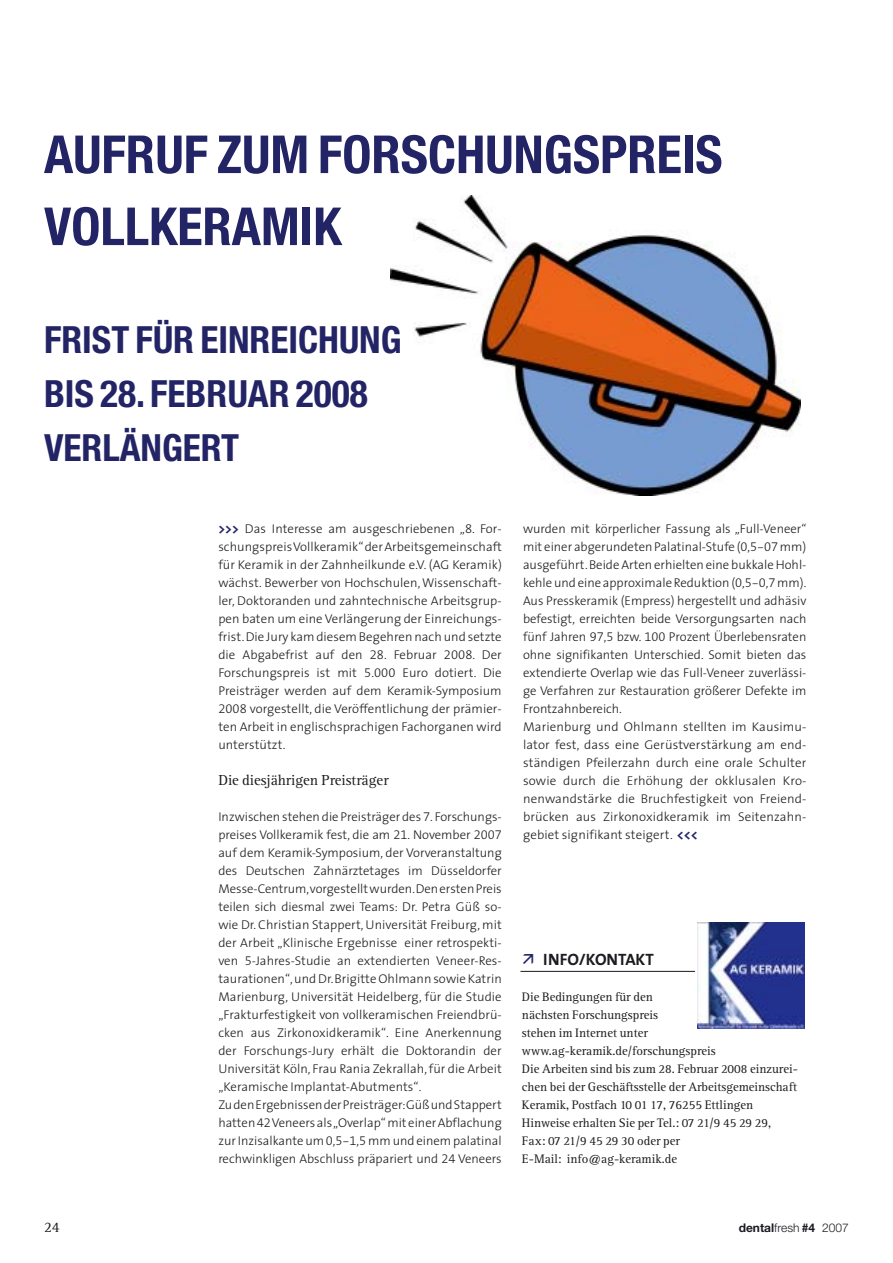
<style>
.page{position:relative;width:893px;height:1263px;background:#fff}
.page>*{position:absolute;margin:0;border:0;box-sizing:border-box;transform-origin:0 0}
.t1{font:700 condensed 52.5px/72px "Helvetica Neue";color:#232465}
.t2{font:700 condensed 37.5px/54px "Helvetica Neue";color:#232465}
.t3{font:700 16.5px "The Sans";color:#1b1c20}
.t4{font:15px "Rotis Serif";color:#1b1c20}
.t5{font:300 12.75px/18px "The Sans";color:#1b1c20}
.t6{font:12.75px/18px "Rotis Serif";color:#1b1c20}
.t7{font:300 12px "Helvetica Neue";color:#1b1c20}
.s1{font-weight:700;font-size:13.5px;color:#232465}
.s2{font-family:"The Sans Light Expert";font-weight:400}
.s3{font-weight:700}
</style>
<div class="page">
<img style="left:390px;top:195px;width:411px;height:300px">
<hr style="left:520px;top:971px;width:284px;height:1px;background:#1b1c20">
<svg style="left:695px;top:922px;width:110px;height:107px"></svg>
<img style="left:697px;top:922px;width:107px;height:106px">
<h1 class="t1" style="left:44px;top:123px;width:680px">AUFRUF ZUM FORSCHUNGSPREIS<br>VOLLKERAMIK</h1>
<h2 class="t2" style="left:44px;top:316px;width:359px">FRIST FÜR EINREICHUNG<br>BIS 28. FEBRUAR 2008<br>VERLÄNGERT</h2>
<p class="t5" style="left:218px;top:521px;width:285px;text-align:justify"><span class="s1">&gt;&gt;&gt;</span> Das Interesse am ausgeschriebenen „<span class="s2">8</span>. For&shy;schungspreis Vollkeramik“ der Arbeitsgemeinschaft für Keramik in der Zahnheilkunde e.V. (AG Keramik) wächst. Bewerber von Hochschulen, Wissenschaft&shy;ler, Doktoranden und zahntechnische Arbeitsgrup&shy;pen baten um eine Verlängerung der Einreichungs&shy;frist.Die Jury kam diesem Begehren nach und setzte die Abgabefrist auf den <span class="s2">28.</span> Februar <span class="s2">2008</span>. Der Forschungspreis ist mit <span class="s2">5.000</span> Euro dotiert. Die Preisträger werden auf dem Keramik-Symposium <span class="s2">2008</span> vorgestellt, die Veröffentlichung der prämier&shy;ten Arbeit in englischsprachigen Fachorganen wird unterstützt.</p>
<p class="t4" style="left:218px;top:775px;width:172px">Die diesjährigen Preisträger</p>
<p class="t5" style="left:218px;top:809px;width:285px">Inzwischen stehen die Preisträger des <span class="s2">7.</span> Forschungs&shy;preises Vollkeramik fest, die am <span class="s2">21.</span> November <span class="s2">2007 </span>auf dem Keramik-Symposium, der Vorveranstaltung des Deutschen Zahnärztetages im Düsseldorfer Messe-Centrum,vorgestellt wurden.Den ersten Preis teilen sich diesmal zwei Teams: Dr. Petra Güß so&shy;wie Dr. Christian Stappert, Universität Freiburg, mit der Arbeit „Klinische Ergebnisse einer retrospekti&shy;ven <span class="s2">5</span>-Jahres-Studie an extendierten Veneer-Res&shy;taurationen“,und Dr.Brigitte Ohlmann sowie Katrin Marienburg, Universität Heidelberg, für die Studie „Frakturfestigkeit von vollkeramischen Freiendbrü&shy;cken aus Zirkonoxidkeramik“. Eine Anerkennung der Forschungs-Jury erhält die Doktorandin der Universität Köln, Frau Rania Zekrallah, für die Arbeit „Keramische Implantat-Abutments“.<br>Zu den Ergebnissen der Preisträger:Güß und Stappert hatten <span class="s2">42</span>Veneers als „Overlap“ mit einer Abflachung zur Inzisalkante um <span class="s2">0,5-1,5</span> mm und einem palatinal rechwinkligen Abschluss präpariert und <span class="s2">24</span> Veneers</p>
<p class="t5" style="left:523px;top:521px;width:285px">wurden mit körperlicher Fassung als „Full-Veneer“ mit einer abgerundeten Palatinal-Stufe (<span class="s2">0,5-07</span>mm) ausgeführt.Beide Arten erhielten eine bukkale Hohl&shy;kehle und eine approximale Reduktion (<span class="s2">0,5-0,7</span>mm).<br>Aus Presskeramik (Empress) hergestellt und adhäsiv befestigt, erreichten beide Versorgungsarten nach fünf Jahren <span class="s2">97,5</span> bzw. <span class="s2">100</span> Prozent Überlebensraten ohne signifikanten Unterschied. Somit bieten das extendierte Overlap wie das Full-Veneer zuverlässi&shy;ge Verfahren zur Restauration größerer Defekte im Frontzahnbereich.<br>Marienburg und Ohlmann stellten im Kausimu&shy;lator fest, dass eine Gerüstverstärkung am end&shy;ständigen Pfeilerzahn durch eine orale Schulter sowie durch die Erhöhung der okklusalen Kro&shy;nenwandstärke die Bruchfestigkeit von Freiend&shy;brücken aus Zirkonoxidkeramik im Seitenzahn&shy;gebiet signifikant steigert. <span class="s1">&lt;&lt;&lt;</span></p>
<p class="t3" style="left:543px;top:953px;width:112px">INFO/KONTAKT</p>
<p class="t6" style="left:522px;top:989px;width:277px">Die Bedingungen für den<br>nächsten Forschungspreis<br>stehen im Internet unter www.ag-keramik.de/forschungspreis<br>Die Arbeiten sind bis zum 28. Februar 2008 einzurei&shy;chen bei der Geschäftsstelle der Arbeitsgemeinschaft Keramik, Postfach 10 01 17, 76255 Ettlingen Hinweise erhalten Sie per Tel.: 07 21/9 45 29 29, Fax: 07 21/9 45 29 30 oder per<br>E-Mail: info@ag-keramik.de</p>
<p class="t4" style="left:44px;top:1222px;width:17px">24</p>
<p class="t7" style="left:739px;top:1224px;width:112px"><span class="s3">dental</span>fresh <span class="s3">#4</span> 2007</p>
</div>
